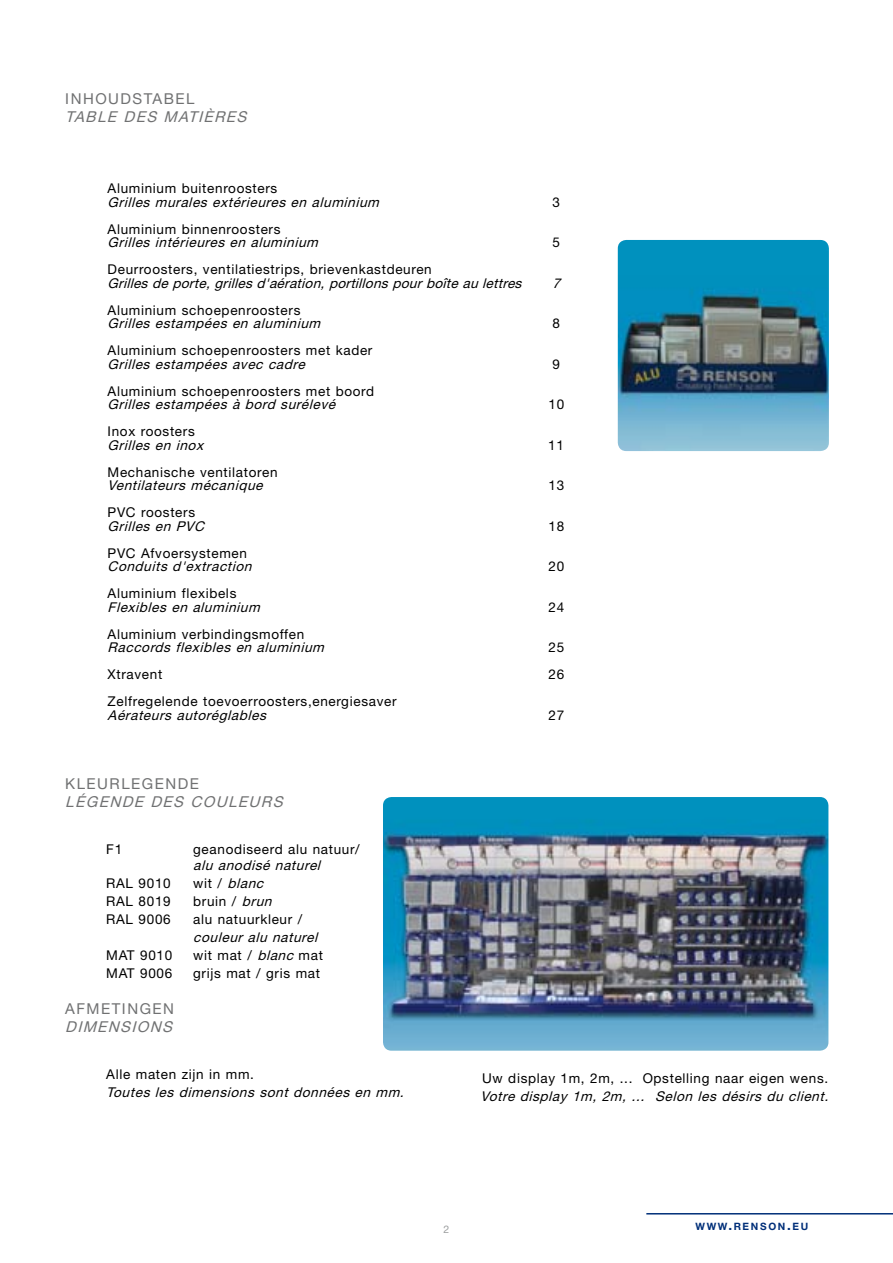
<style>
.page{position:relative;width:893px;height:1263px;background:#fff}
.page>*{position:absolute;margin:0;border:0;box-sizing:border-box;transform-origin:0 0}
.t1{font:italic 15px "Helvetica Neue LT Std";color:#707172}
.t2{font:15px "Helvetica Neue LT Std";letter-spacing:.1em;color:#707172}
.t3{font:13.5px "Helvetica Neue LT Std";letter-spacing:.05em;color:#000}
.t4{font:italic 13.5px "Helvetica Neue LT Std";letter-spacing:.05em;color:#000}
.t5{font:10.5px "Helvetica Neue LT Std";color:#9c9e9f}
.t6{font:700 10.2px "Helvetica Neue LT Std";letter-spacing:.165em;color:#002f79}
.s1{font-style:normal}
.s2{font-style:italic}
.s3{font-size:13.5px}
</style>
<div class="page">
<hr style="left:646px;top:1213px;width:247px;height:1px;background:#002f79">
<img style="left:618px;top:240px;width:211px;height:211px">
<img style="left:383px;top:797px;width:445px;height:254px">
<p class="t2" style="left:65px;top:89px;width:126px">inhoudstabel</p>
<p class="t1" style="left:65px;top:107px;width:187px">table des matières</p>
<p class="t3" style="left:108px;top:180px;width:171px">Aluminium buitenroosters</p>
<p class="t4" style="left:108px;top:194px;width:277px">Grilles murales extérieures en aluminium</p>
<p class="t3" style="left:553px;top:194px;width:9px">3</p>
<p class="t3" style="left:108px;top:221px;width:174px">Aluminium binnenroosters</p>
<p class="t4" style="left:108px;top:234px;width:216px">Grilles intérieures en aluminium</p>
<p class="t3" style="left:553px;top:234px;width:9px">5</p>
<p class="t3" style="left:108px;top:261px;width:326px">Deurroosters, ventilatiestrips, brievenkastdeuren</p>
<p class="t4" style="left:108px;top:275px;width:419px">Grillesde porte,grillesd'aération,portillonspourboîte au lettres</p>
<p class="t4" style="left:553px;top:275px;width:13px">7</p>
<p class="t3" style="left:108px;top:302px;width:194px">Aluminium schoepenroosters</p>
<p class="t4" style="left:108px;top:315px;width:218px">Grilles estampées en aluminium</p>
<p class="t3" style="left:553px;top:315px;width:9px">8</p>
<p class="t3" style="left:108px;top:342px;width:266px">Aluminium schoepenroosters met kader</p>
<p class="t4" style="left:108px;top:356px;width:203px">Grilles estampées avec cadre</p>
<p class="t3" style="left:553px;top:356px;width:9px">9</p>
<p class="t3" style="left:108px;top:383px;width:268px">Aluminium schoepenroosters met boord</p>
<p class="t4" style="left:108px;top:396px;width:233px">Grilles estampées à bord surélevé</p>
<p class="t3" style="left:548px;top:396px;width:17px">10</p>
<p class="t3" style="left:108px;top:423px;width:89px">I nox roosters</p>
<p class="t4" style="left:108px;top:437px;width:101px">Grilles en inox</p>
<p class="t3" style="left:548px;top:437px;width:17px">11</p>
<p class="t3" style="left:108px;top:464px;width:171px">Mechanische ventilatoren</p>
<p class="t4" style="left:108px;top:477px;width:161px">Ventilateurs mécanique</p>
<p class="t3" style="left:548px;top:477px;width:17px">13</p>
<p class="t3" style="left:108px;top:504px;width:89px">PVC roosters</p>
<p class="t4" style="left:108px;top:518px;width:98px">Grilles en PVC</p>
<p class="t3" style="left:548px;top:518px;width:17px">18</p>
<p class="t3" style="left:108px;top:545px;width:141px">PVC Afvoersystemen</p>
<p class="t4" style="left:108px;top:558px;width:150px">Conduits d'extraction</p>
<p class="t3" style="left:548px;top:558px;width:17px">20</p>
<p class="t3" style="left:108px;top:585px;width:130px">Aluminium flexibels</p>
<p class="t4" style="left:108px;top:599px;width:158px">Flexibles en aluminium</p>
<p class="t3" style="left:548px;top:599px;width:17px">24</p>
<p class="t3" style="left:108px;top:626px;width:198px">Aluminium verbindingsmoffen</p>
<p class="t4" style="left:108px;top:639px;width:222px">Raccords flexibles en aluminium</p>
<p class="t3" style="left:548px;top:639px;width:17px">25</p>
<p class="t3" style="left:108px;top:666px;width:56px">Xtravent</p>
<p class="t3" style="left:548px;top:666px;width:17px">26</p>
<p class="t3" style="left:108px;top:693px;width:290px">Zelfregelende toevoerroosters,energiesaver</p>
<p class="t4" style="left:108px;top:707px;width:164px">Aérateurs autoréglables</p>
<p class="t3" style="left:548px;top:707px;width:17px">27</p>
<p class="t2" style="left:65px;top:775px;width:135px">kleurlegende</p>
<p class="t1" style="left:65px;top:793px;width:223px">Légende des couleurs</p>
<p class="t3" style="left:106px;top:841px;width:17px">F1</p>
<p class="t3" style="left:193px;top:841px;width:168px">geanodiseerd alu natuur/</p>
<p class="t4" style="left:193px;top:857px;width:132px">alu anodisé naturel</p>
<p class="t3" style="left:106px;top:875px;width:10px">RAL</p>
<p class="t3" style="left:139px;top:875px;width:34px">9010</p>
<p class="t4" style="left:193px;top:875px;width:76px"><span class="s1">w i t /</span> blanc</p>
<p class="t3" style="left:106px;top:893px;width:10px">RAL</p>
<p class="t3" style="left:139px;top:893px;width:34px">8019</p>
<p class="t3" style="left:193px;top:893px;width:84px">bruin / <span class="s2">brun</span></p>
<p class="t3" style="left:106px;top:911px;width:10px">RAL</p>
<p class="t3" style="left:139px;top:911px;width:34px">9006</p>
<p class="t3" style="left:193px;top:911px;width:111px">alu natuurkleur /</p>
<p class="t4" style="left:193px;top:929px;width:130px">couleur alu naturel</p>
<p class="t3" style="left:106px;top:947px;width:11px">MAT</p>
<p class="t3" style="left:140px;top:947px;width:34px">9010</p>
<p class="t3" style="left:193px;top:947px;width:131px">wit mat / <span class="s2">blanc</span> mat</p>
<p class="t3" style="left:106px;top:965px;width:11px">MAT</p>
<p class="t3" style="left:140px;top:965px;width:34px">9006</p>
<p class="t3" style="left:193px;top:965px;width:128px">grijs mat / gris mat</p>
<p class="t2" style="left:65px;top:999px;width:110px">afmetingen</p>
<p class="t1" style="left:65px;top:1017px;width:113px">dimensions</p>
<p class="t3" style="left:106px;top:1066px;width:149px">Alle maten zijn in mm.</p>
<p class="t4" style="left:106px;top:1084px;width:303px">Toutes les dimensions sont données en mm.</p>
<p class="t3" style="left:482px;top:1070px;width:347px">Uw display 1m, 2m, ... Opstelling naar eigen wens.</p>
<p class="t4" style="left:481px;top:1088px;width:353px">Votre display 1m, 2m, … Selon les désirs du client.</p>
<p class="t5" style="left:444px;top:1223px;width:7px">2</p>
<p class="t6" style="left:695px;top:1220px;width:114px">WWW<span class="s3">.</span>RENSON<span class="s3">.</span>EU</p>
</div>
